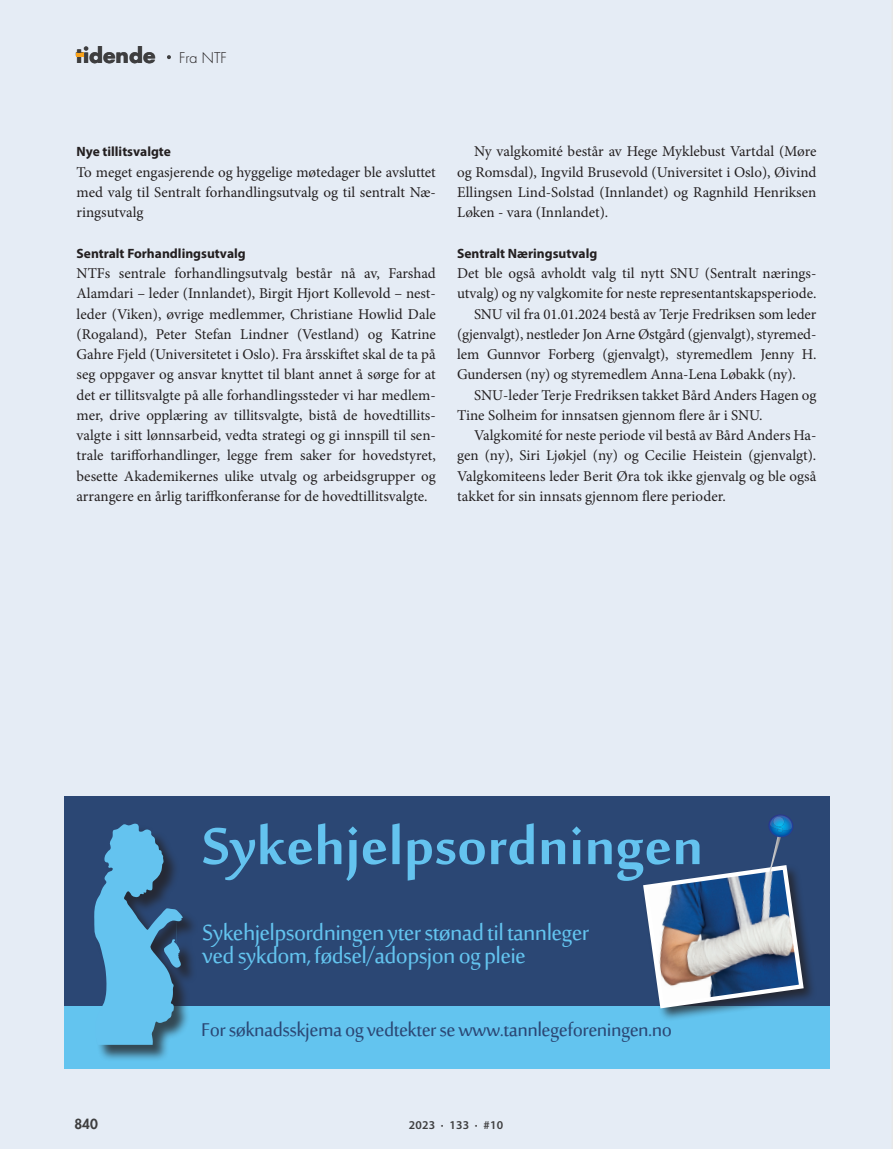
<style>
.page{position:relative;width:893px;height:1149px;background:#fff}
.page>*{position:absolute;margin:0;border:0;box-sizing:border-box;transform-origin:0 0}
.t1{font:700 72px "Sakkal Majalla";color:#64c3ef}
.t2{font:30px/22.5px "Sakkal Majalla";letter-spacing:-.02em;color:#63c4ef}
.t3{font:25.5px "Sakkal Majalla";letter-spacing:-.02em;color:#2b4774}
.t4{font:700 20.4px "Futura Std";color:#3e3e3f}
.t5{font:15px/20.2px "Minion Pro";letter-spacing:-.005em;color:#231f20;text-align:justify}
.t6{font:300 14.4px "Futura Std";color:#231f20}
.t7{font:700 13.5px "Myriad Pro";color:#231f20}
.t8{font:800 13.5px "Futura Std";color:#3e3e3f}
.t9{font:600 12px "Myriad Pro";letter-spacing:.02em;color:#3e3e3f}
</style>
<div class="page">
<div style="left:0;top:0;width:893px;height:1148px;background:#e5ecf5"></div>
<svg style="left:167px;top:55px;width:4px;height:4px"></svg>
<svg style="left:76px;top:53px;width:7px;height:3px"></svg>
<div style="left:65px;top:795px;width:765px;height:273px;background:#2b4774"></div>
<div style="left:65px;top:1005px;width:765px;height:63px;background:#63c4ef"></div>
<div style="left:641px;top:863px;width:176px;height:158px;background:#231f20;opacity:.75"></div>
<svg style="left:641px;top:814px;width:165px;height:196px"></svg>
<div style="left:95px;top:824px;width:104px;height:237px;background:#231f20;opacity:.75"></div>
<svg style="left:93px;top:823px;width:90px;height:221px"></svg>
<h3 class="t4" style="left:76px;top:42px;width:81px">tidende</h3>
<p class="t6" style="left:179px;top:49px;width:49px">Fra NTF</p>
<p class="t7" style="left:77px;top:143px;width:96px">Nye tillitsvalgte</p>
<p class="t5" style="left:77px;top:162px;width:361px">To meget engasjerende og hyggelige møtedager ble avsluttet med valg til Sentralt forhandlingsutvalg og til sentralt Næ&shy;ringsutvalg</p>
<p class="t7" style="left:77px;top:244px;width:171px">Sentralt Forhandlingsutvalg</p>
<p class="t5" style="left:77px;top:263px;width:361px">NTFs sentrale forhandlingsutvalg består nå av, Farshad Alamdari – leder (Innlandet), Birgit Hjort Kollevold – nest&shy;leder (Viken), øvrige medlemmer, Christiane Howlid Dale (Rogaland), Peter Stefan Lindner (Vestland) og Katrine Gahre Fjeld (Universitetet i Oslo). Fra årsskiftet skal de ta på seg oppgaver og ansvar knyttet til blant annet å sørge for at det er tillitsvalgte på alle forhandlingssteder vi har medlem&shy;mer, drive opplæring av tillitsvalgte, bistå de hovedtillits&shy;valgte i sitt lønnsarbeid, vedta strategi og gi innspill til sen&shy;trale tarifforhandlinger, legge frem saker for hovedstyret, besette Akademikernes ulike utvalg og arbeidsgrupper og arrangere en årlig tariffkonferanse for de hovedtillitsvalgte.</p>
<p class="t5" style="left:457px;top:141px;width:361px;text-indent:17px">Ny valgkomité består av Hege Myklebust Vartdal (Møre og Romsdal), Ingvild Brusevold (Universitet i Oslo), Øivind Ellingsen Lind-Solstad (Innlandet) og Ragnhild Henriksen Løken - vara (Innlandet).</p>
<p class="t7" style="left:457px;top:244px;width:142px">Sentralt Næringsutvalg</p>
<p class="t5" style="left:457px;top:263px;width:359px">Det ble også avholdt valg til nytt SNU (Sentralt nærings-</p>
<p class="t5" style="left:457px;top:283px;width:361px">utvalg) og ny valgkomite for neste representantskapsperiode.</p>
<p class="t5" style="left:474px;top:303px;width:344px">SNU vil fra 01.01.2024 bestå av Terje Fredriksen som leder</p>
<p class="t5" style="left:457px;top:324px;width:361px">(gjenvalgt), nestleder Jon Arne Østgård (gjenvalgt), styremed-</p>
<p class="t5" style="left:457px;top:344px;width:361px">lem Gunnvor Forberg (gjenvalgt), styremedlem Jenny H.</p>
<p class="t5" style="left:457px;top:364px;width:340px">Gundersen (ny) og styremedlem Anna-Lena Løbakk (ny).</p>
<p class="t5" style="left:474px;top:384px;width:344px">SNU-leder Terje Fredriksen takket Bård Anders Hagen og</p>
<p class="t5" style="left:457px;top:405px;width:307px">Tine Solheim for innsatsen gjennom flere år i SNU.</p>
<p class="t5" style="left:474px;top:425px;width:344px">Valgkomité for neste periode vil bestå av Bård Anders Ha-</p>
<p class="t5" style="left:457px;top:445px;width:361px">gen (ny), Siri Ljøkjel (ny) og Cecilie Heistein (gjenvalgt).</p>
<p class="t5" style="left:457px;top:465px;width:361px">Valgkomiteens leder Berit Øra tok ikke gjenvalg og ble også</p>
<p class="t5" style="left:457px;top:486px;width:270px">takket for sin innsats gjennom flere perioder.</p>
<h1 class="t1" style="left:202px;top:805px;width:503px">Sykehjelpsordningen</h1>
<h2 class="t2" style="left:202px;top:923px;width:389px">Sykehjelpsordningen yter stønad til tannleger ved sykdom, fødsel/adopsjon og pleie</h2>
<h3 class="t3" style="left:201px;top:1015px;width:472px">For søknadsskjema og vedtekter se www.tannlegeforeningen.no</h3>
<p class="t8" style="left:74px;top:1115px;width:25px">840</p>
<p class="t9" style="left:409px;top:1117px;width:96px">2023 · 133 · #10</p>
</div>
